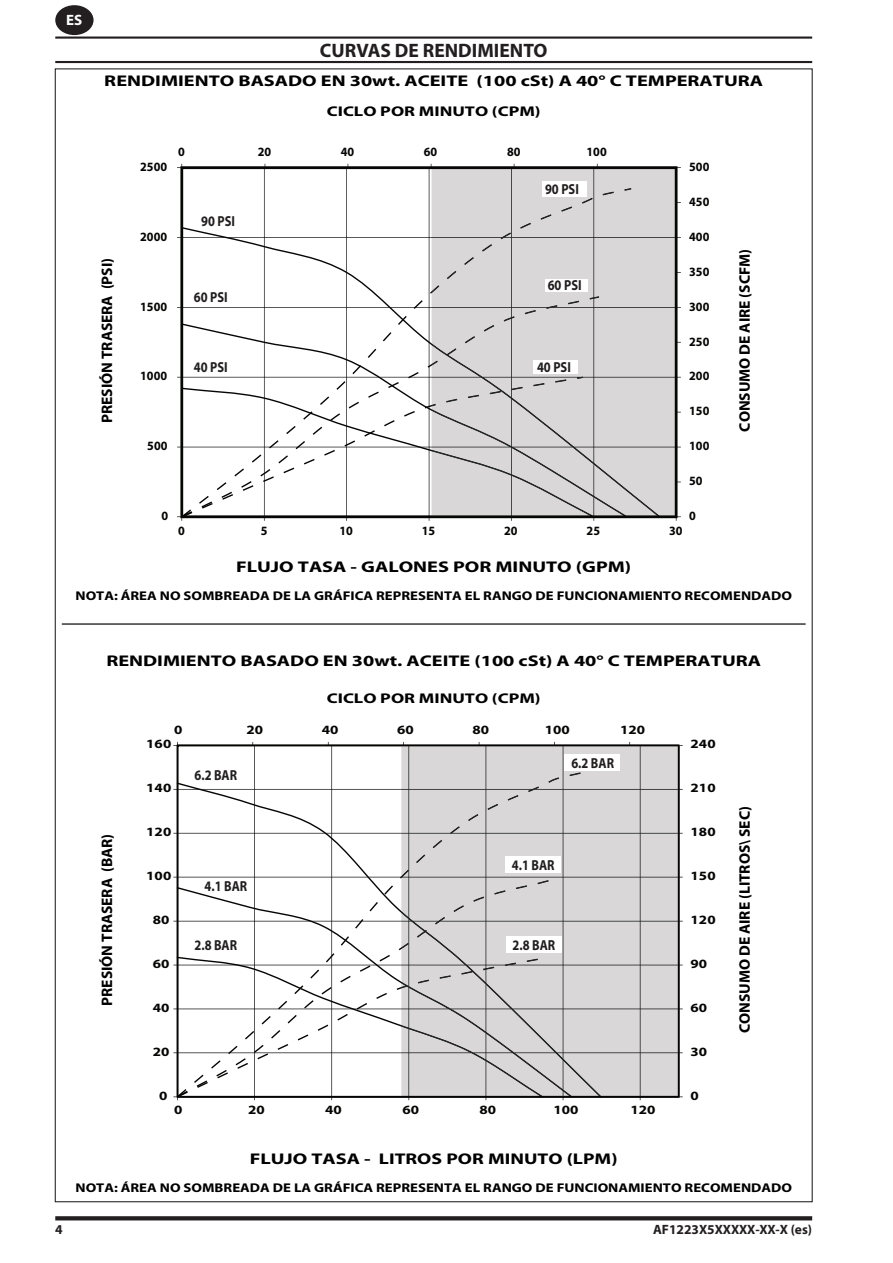
<style>
.page{position:relative;width:893px;height:1263px;background:#fff}
.page>*{position:absolute;margin:0;border:0;box-sizing:border-box;transform-origin:0 0}
.Heading{font:700 19.5px "Myriad Pro";color:#231f20}
.t1{font:700 15.6px "Myriad Pro";color:#000;scale:1.3 1}
.t2{font:700 15.3px "Myriad Pro";letter-spacing:-.005em;color:#000}
.t3{font:700 15px "Myriad Pro";color:#fff}
.t4{font:700 14.55px "Myriad Pro";color:#211e1e;scale:.86 1}
.t5{font:700 14.1px "Myriad Pro";color:#000;scale:1.3 1}
.t6{font:700 13.5px "Myriad Pro";color:#231f20}
.t7{font:700 12.75px "Myriad Pro";color:#000;scale:1.16 1}
.t8{font:700 12.75px "Myriad Pro";color:#050504;scale:.95 1}
.t9{font:700 12.75px "Myriad Pro";color:#050504;scale:1.18 1}
</style>
<div class="page">
<svg style="left:55px;top:1216px;width:757px;height:4px;background:#2e2b2c"></svg>
<div style="left:55px;top:5px;width:39px;height:30px;background:#231f20;border-radius:50%"></div>
<hr style="left:55px;top:37px;width:757px;height:2px;background:#231f20">
<hr style="left:55px;top:61px;width:757px;height:2px;background:#231f20">
<hr style="left:62px;top:623px;width:744px;height:2px;background:#231f20">
<svg style="left:429px;top:164px;width:252px;height:357px"></svg>
<svg style="left:180px;top:166px;width:497px;height:352px"></svg>
<div style="left:533px;top:360px;width:44px;height:14px;background:#fff"></div>
<div style="left:545px;top:279px;width:42px;height:13px;background:#fff"></div>
<div style="left:190px;top:290px;width:42px;height:13px;background:#fff"></div>
<div style="left:192px;top:361px;width:42px;height:13px;background:#fff"></div>
<div style="left:197px;top:215px;width:43px;height:13px;background:#fff"></div>
<div style="left:542px;top:182px;width:44px;height:15px;background:#fff"></div>
<svg style="left:177px;top:744px;width:503px;height:354px;fill:#d9d7d7"></svg>
<div style="left:188px;top:766px;width:55px;height:17px;background:#fff"></div>
<div style="left:206px;top:879px;width:45px;height:14px;background:#fff"></div>
<div style="left:188px;top:936px;width:55px;height:17px;background:#fff"></div>
<div style="left:565px;top:754px;width:55px;height:17px;background:#fff"></div>
<div style="left:505px;top:856px;width:56px;height:17px;background:#fff"></div>
<div style="left:506px;top:936px;width:55px;height:17px;background:#fff"></div>
<p class="t3" style="left:66px;top:10px;width:18px">ES</p>
<p class="Heading" style="left:320px;top:37px;width:229px">CURVAS DE RENDIMIENTO</p>
<p class="t1" style="left:104px;top:71px;width:508px">RENDIMIENTO BASADO EN 30wt. ACEITE (100 cSt) A 40° C TEMPERATURA</p>
<p class="t5" style="left:327px;top:102px;width:166px">CICLO POR MINUTO (CPM)</p>
<p class="t2" style="left:97px;top:423px;width:166px;rotate:-90deg">PRESIÓN TRASERA (PSI)</p>
<p class="t8" style="left:178px;top:143px;width:9px">0</p>
<p class="t8" style="left:258px;top:143px;width:16px">20</p>
<p class="t8" style="left:341px;top:143px;width:16px">40</p>
<p class="t8" style="left:424px;top:143px;width:16px">60</p>
<p class="t8" style="left:507px;top:143px;width:16px">80</p>
<p class="t8" style="left:586px;top:143px;width:23px">100</p>
<p class="t8" style="left:140px;top:158px;width:30px">2500</p>
<p class="t8" style="left:689px;top:158px;width:23px">500</p>
<p class="t4" style="left:545px;top:180px;width:41px">90 PSI</p>
<p class="t8" style="left:689px;top:193px;width:23px">450</p>
<p class="t4" style="left:201px;top:212px;width:41px">90 PSI</p>
<p class="t8" style="left:140px;top:228px;width:30px">2000</p>
<p class="t8" style="left:689px;top:228px;width:23px">400</p>
<p class="t8" style="left:689px;top:263px;width:23px">350</p>
<p class="t8" style="left:140px;top:298px;width:30px">1500</p>
<p class="t4" style="left:194px;top:288px;width:41px">60 PSI</p>
<p class="t4" style="left:548px;top:276px;width:41px">60 PSI</p>
<p class="t8" style="left:689px;top:298px;width:23px">300</p>
<p class="t8" style="left:689px;top:333px;width:23px">250</p>
<p class="t8" style="left:140px;top:368px;width:30px">1000</p>
<p class="t4" style="left:194px;top:358px;width:41px">40 PSI</p>
<p class="t4" style="left:537px;top:358px;width:41px">40 PSI</p>
<p class="t8" style="left:689px;top:368px;width:23px">200</p>
<p class="t8" style="left:689px;top:403px;width:23px">150</p>
<p class="t8" style="left:147px;top:438px;width:23px">500</p>
<p class="t8" style="left:689px;top:438px;width:23px">100</p>
<p class="t8" style="left:689px;top:472px;width:16px">50</p>
<p class="t8" style="left:162px;top:507px;width:9px">0</p>
<p class="t8" style="left:689px;top:507px;width:9px">0</p>
<p class="t8" style="left:178px;top:522px;width:9px">0</p>
<p class="t8" style="left:261px;top:522px;width:9px">5</p>
<p class="t8" style="left:339px;top:522px;width:16px">10</p>
<p class="t8" style="left:422px;top:522px;width:16px">15</p>
<p class="t8" style="left:504px;top:522px;width:16px">20</p>
<p class="t8" style="left:587px;top:522px;width:16px">25</p>
<p class="t8" style="left:669px;top:522px;width:16px">30</p>
<p class="t1" style="left:236px;top:557px;width:305px">FLUJO TASA - GALONES POR MINUTO (GPM)</p>
<p class="t2" style="left:735px;top:431px;width:184px;rotate:-90deg">CONSUMO DE AIRE (SCFM)</p>
<p class="t7" style="left:75px;top:587px;width:619px">NOTA: ÁREA NO SOMBREADA DE LA GRÁFICA REPRESENTA EL RANGO DE FUNCIONAMIENTO RECOMENDADO</p>
<p class="t1" style="left:106px;top:651px;width:505px">RENDIMIENTO BASADO EN 30wt. ACEITE (100 cSt) A 40° C TEMPERATURA</p>
<p class="t5" style="left:327px;top:689px;width:166px">CICLO POR MINUTO (CPM)</p>
<p class="t2" style="left:97px;top:1006px;width:173px;rotate:-90deg">PRESIÓN TRASERA (BAR)</p>
<p class="t9" style="left:174px;top:722px;width:9px">0</p>
<p class="t9" style="left:246px;top:722px;width:16px">20</p>
<p class="t9" style="left:322px;top:722px;width:16px">40</p>
<p class="t9" style="left:397px;top:722px;width:16px">60</p>
<p class="t9" style="left:473px;top:722px;width:16px">80</p>
<p class="t9" style="left:545px;top:722px;width:23px">100</p>
<p class="t9" style="left:620px;top:722px;width:23px">120</p>
<p class="t9" style="left:146px;top:736px;width:23px">160</p>
<p class="t9" style="left:146px;top:780px;width:23px">140</p>
<p class="t9" style="left:146px;top:824px;width:23px">120</p>
<p class="t9" style="left:146px;top:868px;width:23px">100</p>
<p class="t9" style="left:153px;top:911px;width:16px">80</p>
<p class="t9" style="left:153px;top:955px;width:16px">60</p>
<p class="t9" style="left:153px;top:999px;width:16px">40</p>
<p class="t9" style="left:153px;top:1043px;width:16px">20</p>
<p class="t9" style="left:159px;top:1087px;width:9px">0</p>
<p class="t4" style="left:195px;top:766px;width:51px">6.2 BAR</p>
<p class="t4" style="left:205px;top:877px;width:51px">4.1 BAR</p>
<p class="t4" style="left:195px;top:936px;width:51px">2.8 BAR</p>
<p class="t4" style="left:571px;top:753px;width:51px">6.2 BAR</p>
<p class="t4" style="left:512px;top:855px;width:51px">4.1 BAR</p>
<p class="t4" style="left:513px;top:936px;width:51px">2.8 BAR</p>
<p class="t9" style="left:174px;top:1101px;width:9px">0</p>
<p class="t9" style="left:248px;top:1101px;width:16px">20</p>
<p class="t9" style="left:325px;top:1101px;width:16px">40</p>
<p class="t9" style="left:402px;top:1101px;width:16px">60</p>
<p class="t9" style="left:479px;top:1101px;width:16px">80</p>
<p class="t9" style="left:553px;top:1101px;width:23px">100</p>
<p class="t9" style="left:630px;top:1101px;width:23px">120</p>
<p class="t9" style="left:690px;top:736px;width:23px">240</p>
<p class="t9" style="left:690px;top:780px;width:23px">210</p>
<p class="t9" style="left:690px;top:824px;width:23px">180</p>
<p class="t9" style="left:690px;top:867px;width:23px">150</p>
<p class="t9" style="left:690px;top:911px;width:23px">120</p>
<p class="t9" style="left:690px;top:955px;width:16px">90</p>
<p class="t9" style="left:690px;top:999px;width:16px">60</p>
<p class="t9" style="left:690px;top:1043px;width:16px">30</p>
<p class="t9" style="left:690px;top:1087px;width:9px">0</p>
<p class="t2" style="left:735px;top:1033px;width:228px;rotate:-90deg">CONSUMO DE AIRE (LITROS\ SEC)</p>
<p class="t1" style="left:250px;top:1148px;width:285px">FLUJO TASA - LITROS POR MINUTO (LPM)</p>
<p class="t7" style="left:75px;top:1179px;width:619px">NOTA: ÁREA NO SOMBREADA DE LA GRÁFICA REPRESENTA EL RANGO DE FUNCIONAMIENTO RECOMENDADO</p>
<p class="t6" style="left:55px;top:1220px;width:9px">4</p>
<p class="t6" style="left:653px;top:1220px;width:161px">AF1223X5XXXXX-XX-X (es)</p>
</div>
